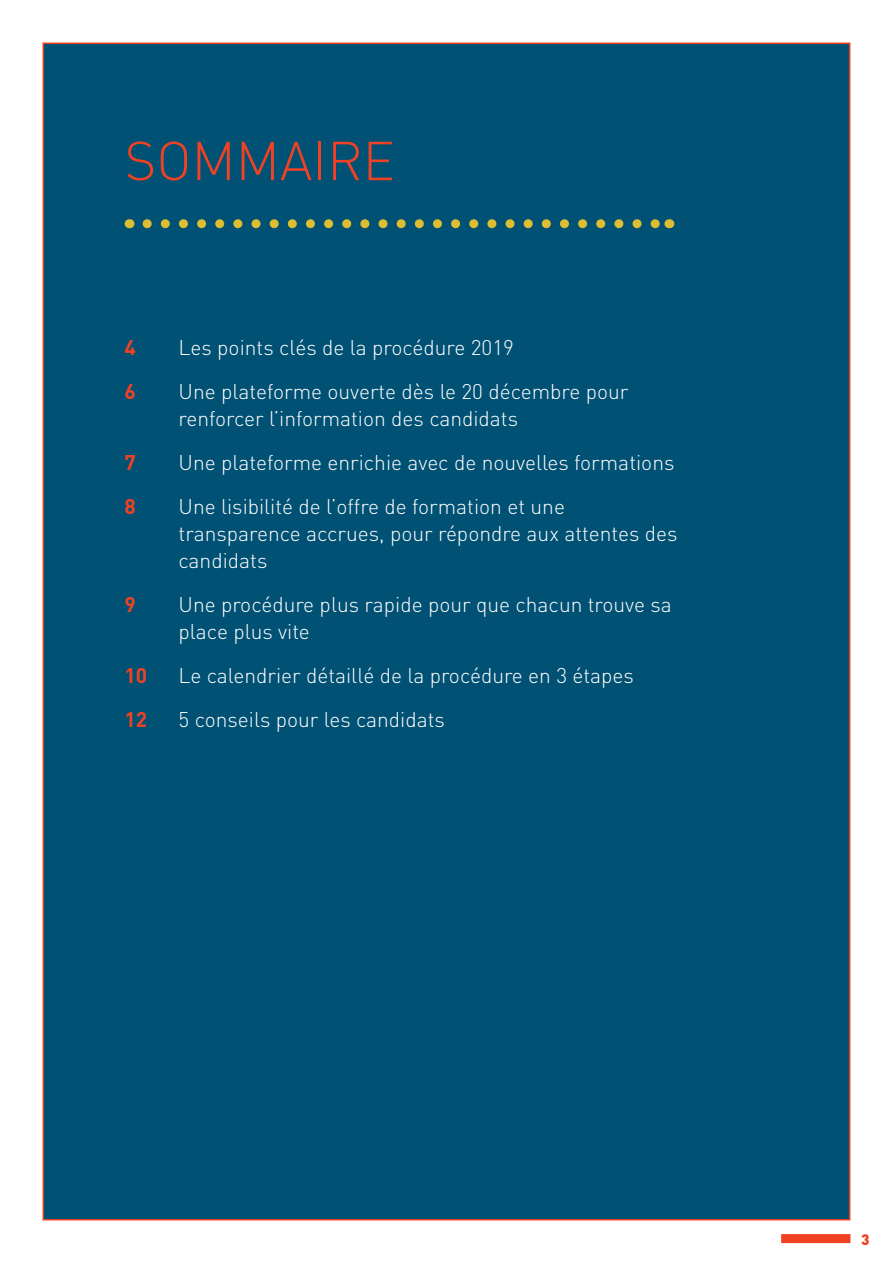
<style>
.page{position:relative;width:893px;height:1263px;background:#fff}
.page>*{position:absolute;margin:0;border:0;box-sizing:border-box;transform-origin:0 0}
.t1{font:300 54px "DIN";color:#ef4123}
.t2{font:300 21px/27px "DIN";color:#fff}
.t3{font:700 21px "DIN";color:#ef4123}
.t4{font:900 15px "DIN";color:#ef4123}
</style>
<div class="page">
<div style="left:781px;top:1234px;width:69px;height:9px;background:#ef4123"></div>
<div style="left:43px;top:43px;width:807px;height:1177px;background:#005174;border:2px solid #ef4123"></div>
<svg style="left:147px;top:219px;width:513px;height:9px"></svg>
<h1 class="t1" style="left:125px;top:128px;width:272px">SOMMAIRE</h1>
<p class="t3" style="left:125px;top:334px;width:13px">4</p>
<p class="t2" style="left:179px;top:334px;width:337px">Les points clés de la procédure 2019</p>
<p class="t3" style="left:125px;top:378px;width:13px">6</p>
<p class="t2" style="left:179px;top:378px;width:451px">Une plateforme ouverte dès le 20 décembre pour renforcer l’information des candidats</p>
<p class="t3" style="left:125px;top:449px;width:13px">7</p>
<p class="t2" style="left:179px;top:449px;width:497px">Une plateforme enrichie avec de nouvelles formations</p>
<p class="t3" style="left:125px;top:493px;width:13px">8</p>
<p class="t2" style="left:179px;top:493px;width:500px">Une lisibilité de l’offre de formation et une transparence accrues, pour répondre aux attentes des candidats</p>
<p class="t3" style="left:125px;top:591px;width:13px">9</p>
<p class="t2" style="left:179px;top:591px;width:495px">Une procédure plus rapide pour que chacun trouve sa place plus vite</p>
<p class="t3" style="left:125px;top:662px;width:24px">10</p>
<p class="t2" style="left:179px;top:662px;width:457px">Le calendrier détaillé de la procédure en 3 étapes</p>
<p class="t3" style="left:125px;top:706px;width:24px">12</p>
<p class="t2" style="left:179px;top:706px;width:268px">5 conseils pour les candidats</p>
<p class="t4" style="left:861px;top:1229px;width:10px">3</p>
</div>
